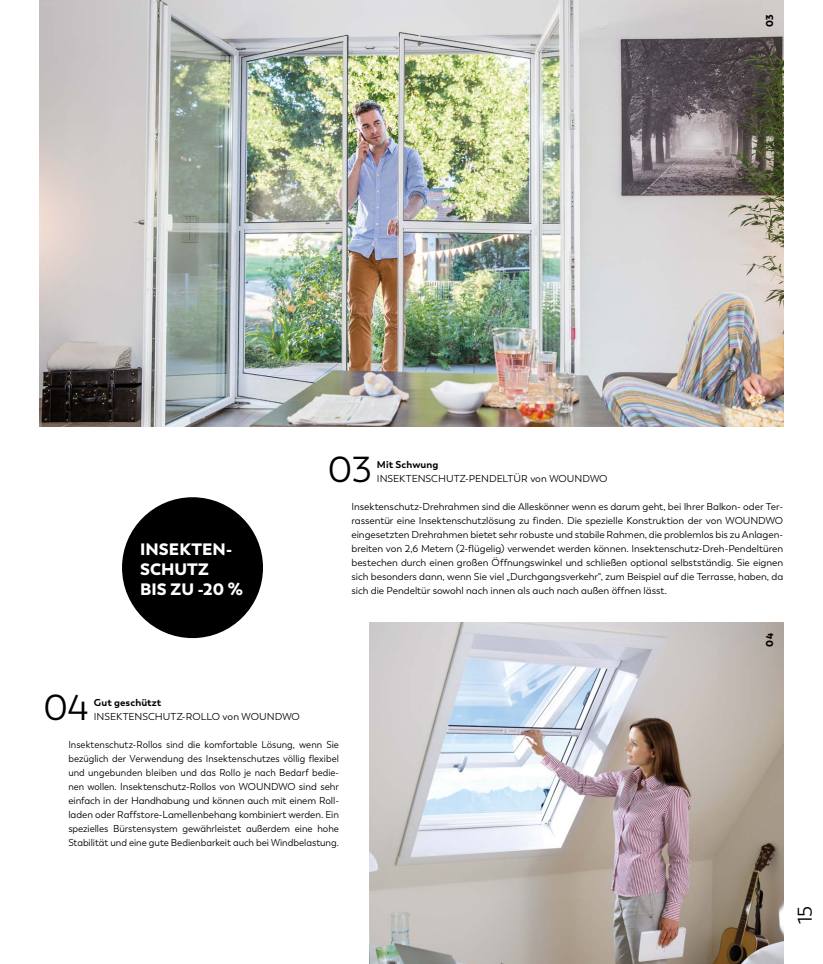
<style>
.page{position:relative;width:823px;height:964px;background:#fff}
.page>*{position:absolute;margin:0;border:0;box-sizing:border-box;transform-origin:0 0}
.t1{font:36px "Trenda";color:#000}
.t2{font:19.8px "Trenda";color:#000}
.t3{font:900 16.5px/20.1px "Trenda";letter-spacing:.005em;color:#fff}
.t4{font:10px/14px "Trenda";letter-spacing:-.005em;color:#000;text-align:justify}
.t5{font:10px/14px "Trenda";letter-spacing:-.005em;color:#000;text-align:justify;scale:.94 1}
.t6{font:700 10px "Trenda";letter-spacing:.01em;color:#000}
.t7{font:900 10px "Trenda";color:#000}
</style>
<div class="page">
<img style="left:370px;top:622px;width:412px;height:342px">
<img style="left:40px;top:0;width:742px;height:427px">
<div style="left:122px;top:497px;width:141px;height:141px;background:#000;border-radius:50%"></div>
<p class="t7" style="left:762px;top:27px;width:14px;rotate:-90deg">03</p>
<h3 class="t3" style="left:140px;top:539px;width:104px">INSEKTEN-<br>SCHUTZ<br>BIS ZU -20 %</h3>
<h1 class="t1" style="left:328px;top:449px;width:45px">03</h1>
<p class="t6" style="left:377px;top:458px;width:63px">Mit Schwung</p>
<p class="t4" style="left:377px;top:472px;width:232px">INSEKTENSCHUTZ-PENDELTÜR von WOUNDWO</p>
<p class="t4" style="left:351px;top:500px;width:433px">Insektenschutz-Drehrahmen sind die Alleskönner wenn es darum geht, bei Ihrer Balkon- oder Ter&shy;rassentür eine Insektenschutzlösung zu finden. Die spezielle Konstruktion der von WOUNDWO eingesetzten Drehrahmen bietet sehr robuste und stabile Rahmen, die problemlos bis zu Anlagen&shy;breiten von 2,6 Metern (2-flügelig) verwendet werden können. Insektenschutz-Dreh-Pendeltüren bestechen durch einen großen Öffnungswinkel und schließen optional selbstständig. Sie eignen sich besonders dann, wenn Sie viel „Durchgangsverkehr“, zum Beispiel auf die Terrasse, haben, da sich die Pendeltür sowohl nach innen als auch nach außen öffnen lässt.</p>
<p class="t7" style="left:762px;top:646px;width:15px;rotate:-90deg">04</p>
<h1 class="t1" style="left:43px;top:687px;width:47px">04</h1>
<p class="t6" style="left:94px;top:696px;width:69px">Gut geschützt</p>
<p class="t4" style="left:94px;top:710px;width:207px">INSEKTENSCHUTZ-ROLLO von WOUNDWO</p>
<p class="t5" style="left:68px;top:738px;width:289px">Insektenschutz-Rollos sind die komfortable Lösung, wenn Sie bezüglich der Verwendung des Insektenschutzes völlig flexibel und ungebunden bleiben und das Rollo je nach Bedarf bedie&shy;nen wollen. Insektenschutz-Rollos von WOUNDWO sind sehr einfach in der Handhabung und können auch mit einem Roll&shy;laden oder Raffstore-Lamellenbehang kombiniert werden. Ein spezielles Bürstensystem gewährleistet außerdem eine hohe Stabilität und eine gute Bedienbarkeit auch bei Windbelastung.</p>
<h2 class="t2" style="left:792px;top:924px;width:20px;rotate:-90deg">15</h2>
</div>
